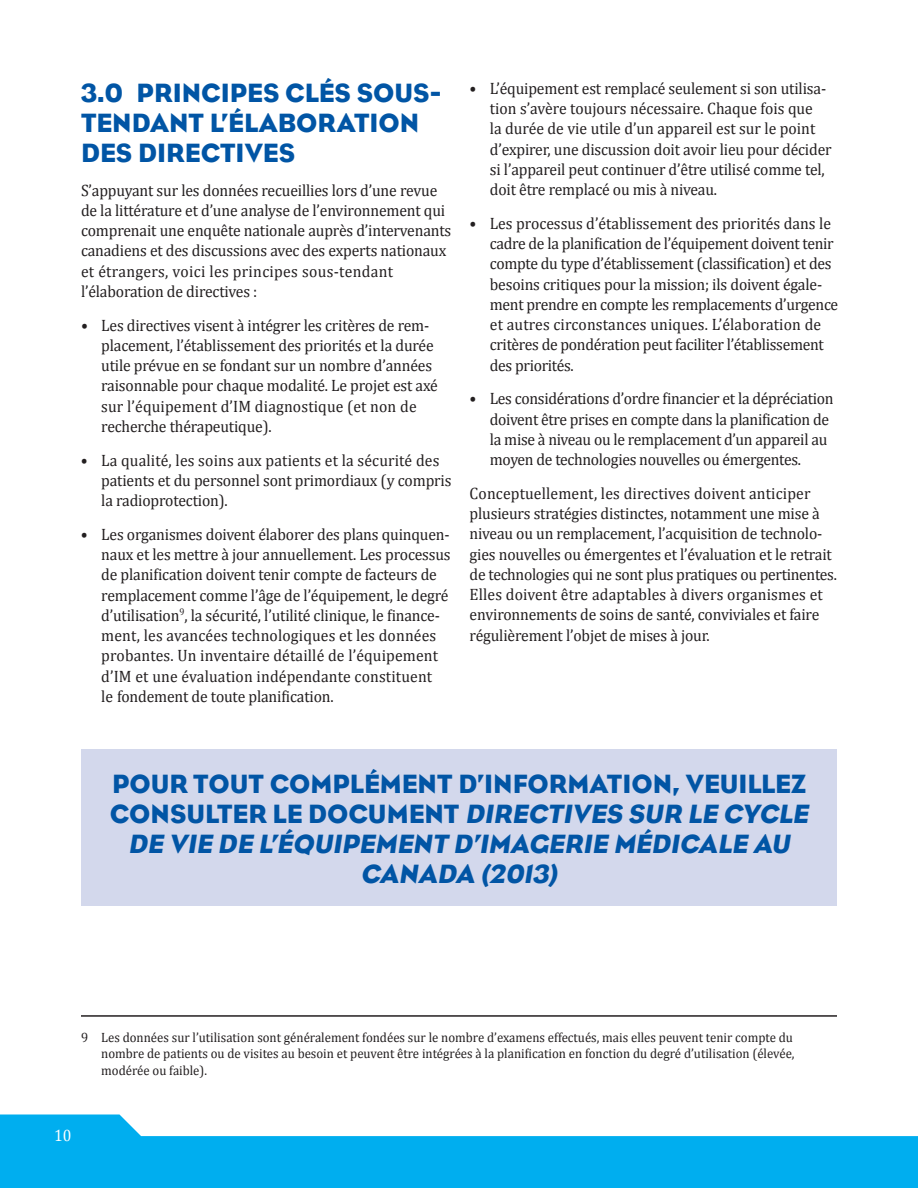
<style>
.page{position:relative;width:918px;height:1188px;background:#fff}
.page>*{position:absolute;margin:0;border:0;box-sizing:border-box;transform-origin:0 0}
.t1{font:italic 27px/30px "Bureau Eagle";color:#0155a5;text-align:center}
.t2{font:27px/30px "Bureau Eagle";color:#0155a5}
.t3{font:16.5px/20.2px "Cambria";letter-spacing:-.01em;color:#231f20;scale:.95 1}
.t4{font:16.5px "Cambria";color:#fff;scale:.95 1}
.t5{font:13.5px/16.5px "Cambria";color:#231f20;text-align:justify;scale:.95 1}
.s1{font-style:normal}
</style>
<div class="page">
<svg style="left:0;top:1115px;width:918px;height:73px;fill:#00aeef"></svg>
<hr style="left:81px;top:1015px;width:756px;height:2px;background:#231f20">
<div style="left:81px;top:750px;width:756px;height:156px;background:#d3d8ec"></div>
<h1 class="t2" style="left:81px;top:78px;width:362px">3.0 PRINCIPES CLÉS SOUS-<br>TENDANT L’ÉLABORATION<br>DES DIRECTIVES</h1>
<p class="t3" style="left:81px;top:180px;width:391px">S’appuyant sur les données recueillies lors d’une revue de la littérature et d’une analyse de l’environnement qui comprenait une enquête nationale auprès d’intervenants canadiens et des discussions avec des experts nationaux et étrangers, voici les principes sous-tendant l’élaboration de directives :</p>
<p class="t3" style="left:101px;top:315px;width:356px;text-indent:-20px">• Les directives visent à intégrer les critères de rem&shy;placement, l’établissement des priorités et la durée utile prévue en se fondant sur un nombre d’années raisonnable pour chaque modalité. Le projet est axé sur l’équipement d’IM diagnostique (et non de recherche thérapeutique).</p>
<p class="t3" style="left:101px;top:450px;width:370px;text-indent:-20px">• La qualité, les soins aux patients et la sécurité des patients et du personnel sont primordiaux (y compris la radioprotection).</p>
<p class="t3" style="left:101px;top:524px;width:369px;text-indent:-20px">• Les organismes doivent élaborer des plans quinquen&shy;naux et les mettre à jour annuellement. Les processus de planification doivent tenir compte de facteurs de remplacement comme l’âge de l’équipement, le degré d’utilisation<sup>9</sup>, la sécurité, l’utilité clinique, le finance&shy;ment, les avancées technologiques et les données probantes. Un inventaire détaillé de l’équipement d’IM et une évaluation indépendante constituent<br>le fondement de toute planification.</p>
<p class="t3" style="left:490px;top:78px;width:361px;text-indent:-20px">• L’équipement est remplacé seulement si son utilisa&shy;tion s’avère toujours nécessaire. Chaque fois que<br>la durée de vie utile d’un appareil est sur le point d’expirer, une discussion doit avoir lieu pour décider si l’appareil peut continuer d’être utilisé comme tel, doit être remplacé ou mis à niveau.</p>
<p class="t3" style="left:490px;top:213px;width:368px;text-indent:-20px">• Les processus d’établissement des priorités dans le cadre de la planification de l’équipement doivent tenir compte du type d’établissement (classification) et des besoins critiques pour la mission; ils doivent égale&shy;ment prendre en compte les remplacements d’urgence et autres circonstances uniques. L’élaboration de critères de pondération peut faciliter l’établissement des priorités.</p>
<p class="t3" style="left:490px;top:388px;width:363px;text-indent:-20px">• Les considérations d’ordre financier et la dépréciation doivent être prises en compte dans la planification de la mise à niveau ou le remplacement d’un appareil au moyen de technologies nouvelles ou émergentes.</p>
<p class="t3" style="left:470px;top:483px;width:388px">Conceptuellement, les directives doivent anticiper plusieurs stratégies distinctes, notamment une mise à niveau ou un remplacement, l’acquisition de technolo&shy;gies nouvelles ou émergentes et l’évaluation et le retrait de technologies qui ne sont plus pratiques ou pertinentes.<br>Elles doivent être adaptables à divers organismes et environnements de soins de santé, conviviales et faire régulièrement l’objet de mises à jour.</p>
<h1 class="t1" style="left:110px;top:768px;width:705px"><span class="s1">POUR TOUT COMPLÉMENT D’INFORMATION, VEUILLEZ CONSULTER LE DOCUMENT</span> DIRECTIVES SUR LE CYCLE DE VIE DE L’ÉQUIPEMENT D’IMAGERIE MÉDICALE AU CANADA (2013)</h1>
<p class="t5" style="left:101px;top:1029px;width:731px;text-indent:-20px">9 Les données sur l’utilisation sont généralement fondées sur le nombre d’examens effectués, mais elles peuvent tenir compte du nombre de patients ou de visites au besoin et peuvent être intégrées à la planification en fonction du degré d’utilisation (élevée, modérée ou faible).</p>
<p class="t4" style="left:54px;top:1126px;width:20px">10</p>
</div>
